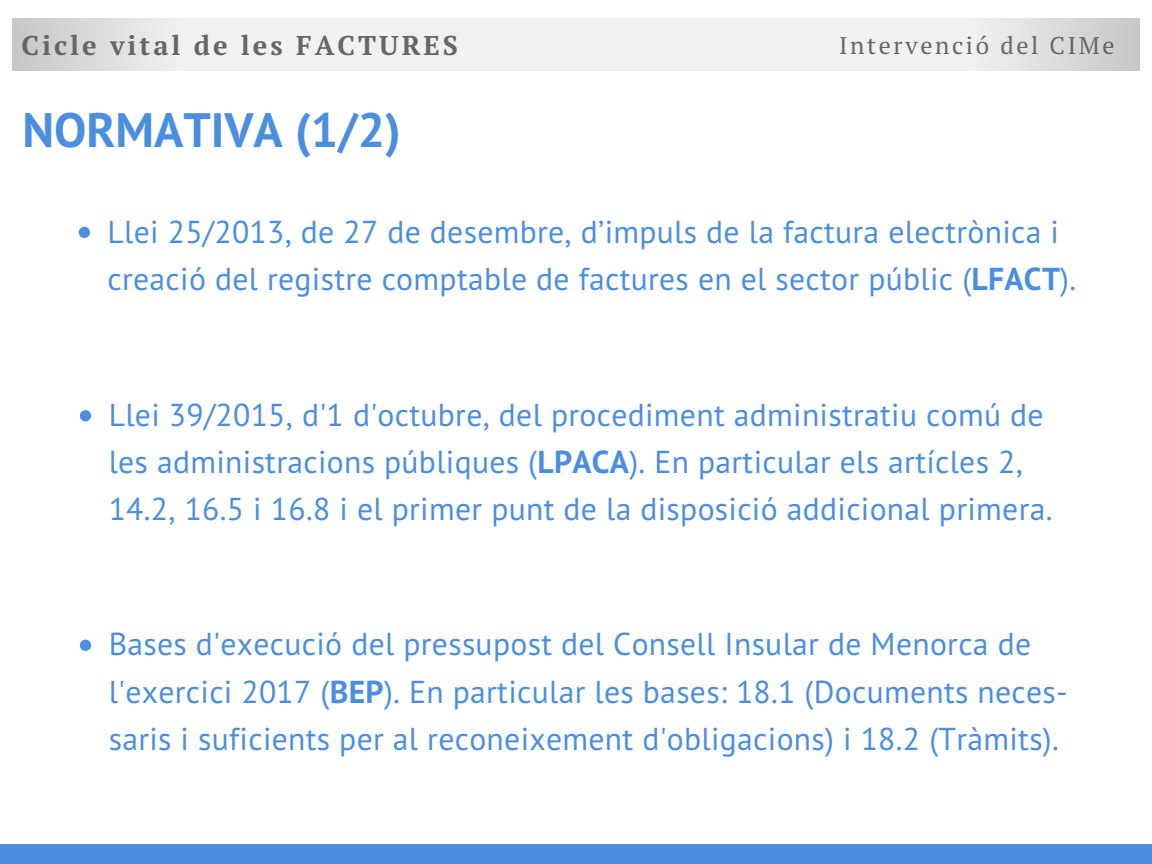
<style>
.page{position:relative;width:1152px;height:864px;background:#fff}
.page>*{position:absolute;margin:0;border:0;box-sizing:border-box;transform-origin:0 0}
.t1{font:700 48.3px "PT Sans";color:#4b8ee0}
.t2{font:31.65px/47.2px "PT Sans";letter-spacing:.01em;color:#4b8ee0}
.t3{font:700 27.15px "PT Serif";letter-spacing:.11em;color:#666}
.t4{font:24.15px "PT Serif";letter-spacing:.11em;color:#666}
.s1{font-weight:700}
</style>
<div class="page">
<svg style="left:12px;top:18px;width:1128px;height:53px;fill:#f0f1f2"></svg>
<div style="left:0;top:845px;width:1152px;height:19px;background:#4b8ee0"></div>
<svg style="left:79px;top:227px;width:11px;height:11px"></svg>
<svg style="left:80px;top:410px;width:11px;height:11px"></svg>
<svg style="left:80px;top:640px;width:11px;height:11px"></svg>
<p class="t3" style="left:21px;top:27px;width:438px">Cicle vital de les FACTURES</p>
<p class="t4" style="left:839px;top:28px;width:277px">Intervenció del CIMe</p>
<h1 class="t1" style="left:22px;top:98px;width:380px">NORMATIVA (1/2)</h1>
<p class="t2" style="left:108px;top:207px;width:970px">Llei 25/2013, de 27 de desembre, d’impuls de la factura electrònica i creació del registre comptable de factures en el sector públic (<span class="s1">LFACT</span>).</p>
<p class="t2" style="left:109px;top:391px;width:945px">Llei 39/2015, d'1 d'octubre, del procediment administratiu comú de les administracions públiques (<span class="s1">LPACA</span>). En particular els artícles 2,<br>14.2, 16.5 i 16.8 i el primer punt de la disposició addicional primera.</p>
<p class="t2" style="left:109px;top:620px;width:960px">Bases d'execució del pressupost del Consell Insular de Menorca de l'exercici 2017 (<span class="s1">BEP</span>). En particular les bases: 18.1 (Documents neces&shy;saris i suficients per al reconeixement d'obligacions) i 18.2 (Tràmits).</p>
</div>
